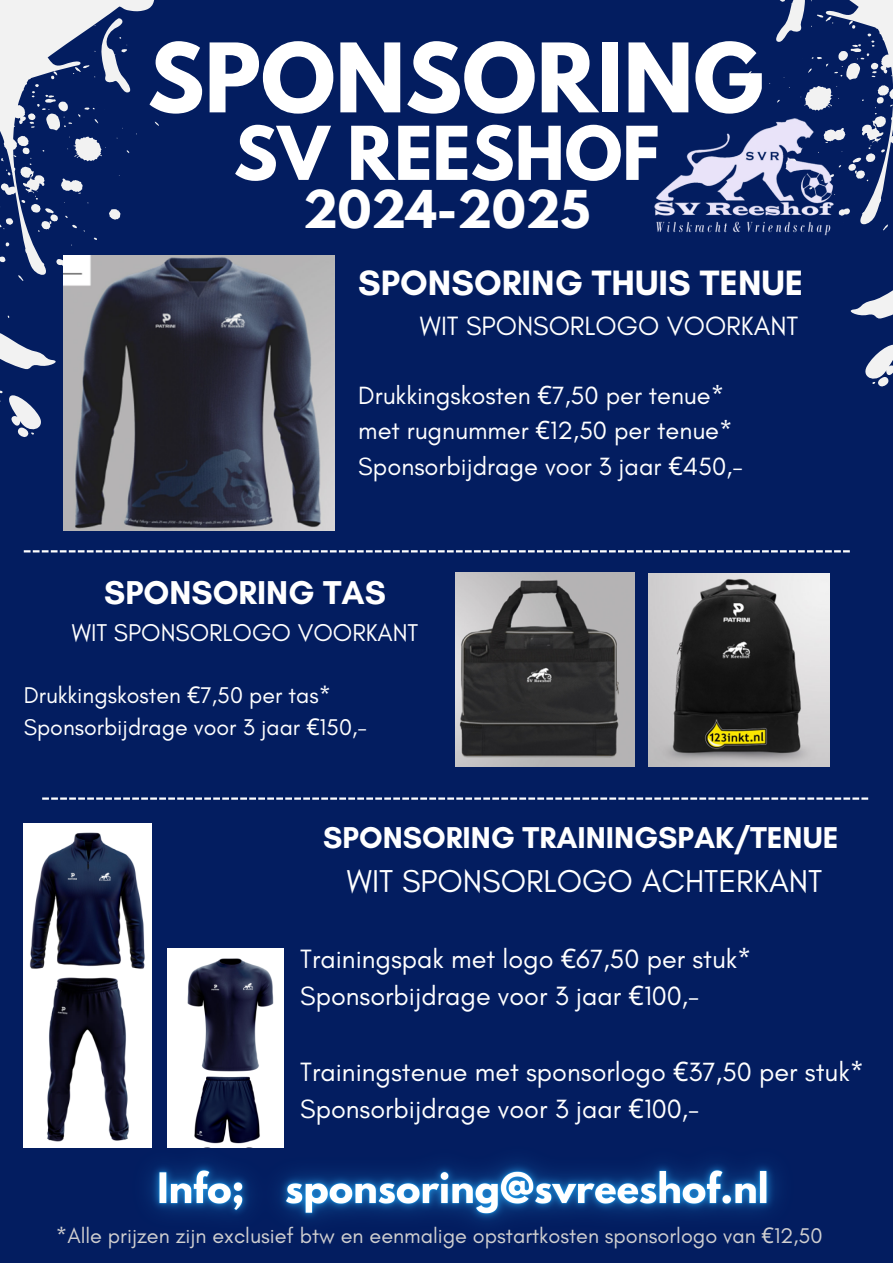
<style>
.page{position:relative;width:893px;height:1263px;background:#031d60}
.page>*{position:absolute;margin:0;border:0;box-sizing:border-box;transform-origin:0 0}
.t1{font:700 84.75px "League Spartan";color:#fff}
.t2{font:700 65.7px "League Spartan";color:#fff}
.t3{font:700 46.2px "League Spartan";color:#fff}
.t4{font:700 35.92px "Glacial Indifference";color:#fff}
.t5{font:700 33.67px "Glacial Indifference";color:#fff}
.t6{font:32.17px "Glacial Indifference";color:#fff}
.t7{font:700 30.67px "Glacial Indifference";color:#fff}
.t8{font:26.92px "Glacial Indifference";color:#fff}
.t9{font:25.42px "Glacial Indifference";color:#fff}
.t10{font:24.67px "Glacial Indifference";color:#fff}
.t11{font:23.17px "Glacial Indifference";color:#fff}
.t12{font:21.67px "Glacial Indifference";color:#d0cfd0}
.s1{font-family:"Noto Sans"}
</style>
<div class="page">
<svg style="left:747px;top:0;width:146px;height:387px"></svg>
<svg style="left:0;top:0;width:208px;height:437px"></svg>
<img style="left:63px;top:256px;width:271px;height:274px">
<img style="left:455px;top:572px;width:179px;height:194px">
<img style="left:648px;top:573px;width:182px;height:193px">
<svg style="left:24px;top:550px;width:826px;height:2px"></svg>
<svg style="left:42px;top:797px;width:826px;height:3px"></svg>
<img style="left:654px;top:112px;width:192px;height:131px">
<img style="left:24px;top:824px;width:127px;height:324px">
<img style="left:168px;top:948px;width:116px;height:172px">
<img style="left:107px;top:1120px;width:670px;height:102px">
<p class="t1" style="left:147px;top:36px;width:618px">SPONSORING</p>
<h6 class="t2" style="left:234px;top:121px;width:427px">SV REESHOF</h6>
<p class="t3" style="left:303px;top:186px;width:288px">2024-2025</p>
<p class="t4" style="left:358px;top:260px;width:446px">SPONSORING THUIS TENUE</p>
<p class="t8" style="left:420px;top:309px;width:380px">WIT SPONSORLOGO VOORKANT</p>
<p class="t9" style="left:358px;top:380px;width:367px">Drukkingskosten <span class="s1">€</span>7,50 per tenue*</p>
<h6 class="t9" style="left:358px;top:415px;width:376px">met rugnummer <span class="s1">€</span>12,50 per tenue*</h6>
<p class="t9" style="left:358px;top:450px;width:386px">Sponsorbijdrage voor 3 jaar <span class="s1">€</span>450,-</p>
<p class="t5" style="left:104px;top:572px;width:283px">SPONSORING TAS</p>
<p class="t10" style="left:72px;top:618px;width:348px">WIT SPONSORLOGO VOORKANT</p>
<p class="t11" style="left:24px;top:681px;width:309px">Drukkingskosten <span class="s1">€</span>7,50 per tas*</p>
<p class="t11" style="left:24px;top:713px;width:345px">Sponsorbijdrage voor 3 jaar <span class="s1">€</span>150,-</p>
<h5 class="t7" style="left:323px;top:819px;width:517px">SPONSORING TRAININGSPAK/TENUE</h5>
<h5 class="t6" style="left:347px;top:862px;width:477px">WIT SPONSORLOGO ACHTERKANT</h5>
<p class="t8" style="left:300px;top:942px;width:453px">Trainingspak met logo <span class="s1">€</span>67,50 per stuk*</p>
<p class="t8" style="left:300px;top:980px;width:400px">Sponsorbijdrage voor 3 jaar <span class="s1">€</span>100,-</p>
<p class="t8" style="left:300px;top:1055px;width:565px">Trainingstenue met sponsorlogo <span class="s1">€</span>37,50 per stuk*</p>
<p class="t8" style="left:300px;top:1093px;width:400px">Sponsorbijdrage voor 3 jaar <span class="s1">€</span>100,-</p>
<p class="t12" style="left:56px;top:1222px;width:768px">*Alle prijzen zijn exclusief btw en eenmalige opstartkosten sponsorlogo van <span class="s1">€</span>12,50</p>
</div>
